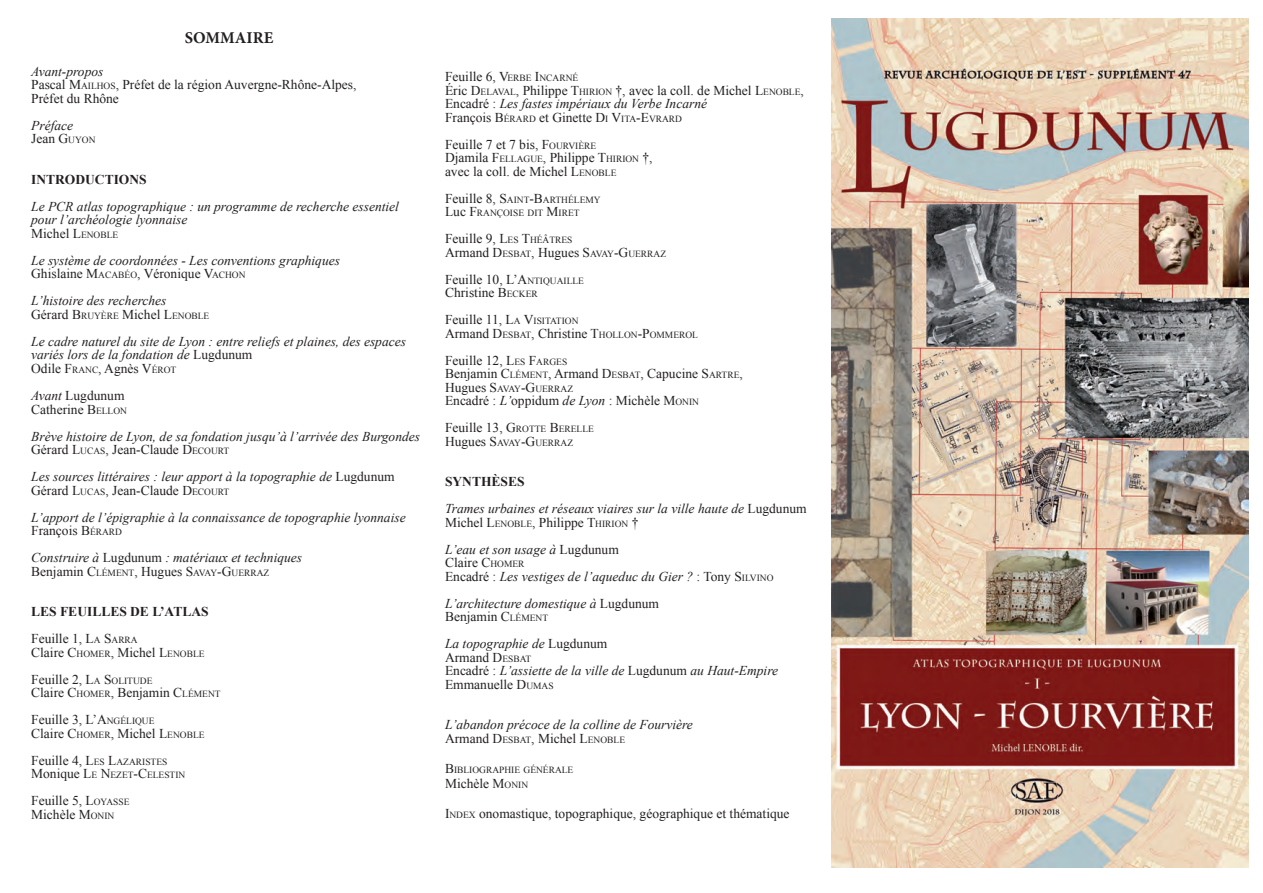
<style>
.page{position:relative;width:1263px;height:893px;background:#fff}
.page>*{position:absolute;margin:0;border:0;box-sizing:border-box;transform-origin:0 0}
.t1{font:700 16.5px "Minion Pro";color:#231f20}
.t2{font:italic 13.5px/13.5px "Times New Roman";color:#231f20}
.t3{font:13.5px/13.5px "Times New Roman";color:#231f20}
.t4{font:700 13.5px/27px "Times New Roman";color:#231f20}
.t5{font:9.45px/13.5px "Times New Roman";color:#231f20}
.s1{font-style:italic}
.s2{font-size:9.45px}
.s3{font-style:normal}
.s4{font-style:normal;font-size:9.45px}
.s5{font-weight:400}
.s6{font-weight:400;font-size:9.45px}
.s7{font-style:inherit}
.s8{font-size:13.5px}
.s9{font-weight:700;font-style:normal}
</style>
<div class="page">
<img style="left:832px;top:18px;width:416px;height:849px">
<p class="t1" style="left:185px;top:26px;width:90px">SOMMAIRE</p>
<p class="t3" style="left:31px;top:64px;width:327px"><span class="s1">Avant-propos<br></span>Pascal M<span class="s2">AILHOS</span>, Préfet de la région Auvergne-Rhône-Alpes,<br>Préfet du Rhône</p>
<p class="t2" style="left:31px;top:118px;width:66px">Préface<br><span class="s3">Jean G</span><span class="s4">UYON</span></p>
<p class="t4" style="left:31px;top:166px;width:117px">INTRODUCTIONS</p>
<p class="t2" style="left:31px;top:199px;width:369px">Le PCR atlas topographique : un programme de recherche essentiel pour l’archéologie lyonnaise<br><span class="s3">Michel L</span><span class="s4">ENOBLE</span></p>
<p class="t2" style="left:31px;top:253px;width:310px">Le système de coordonnées - Les conventions graphiques<br><span class="s3">Ghislaine M</span><span class="s4">ACABÉO</span><span class="s3">, Véronique V</span><span class="s4">ACHON</span></p>
<p class="t2" style="left:31px;top:294px;width:180px">L’histoire des recherches<br><span class="s3">Gérard B</span><span class="s4">RUYÈRE</span> <span class="s3">Michel L</span><span class="s4">ENOBLE</span></p>
<p class="t2" style="left:31px;top:334px;width:376px">Le cadre naturel du site de Lyon : entre reliefs et plaines, des espaces variés lors de la fondation de <span class="s3">Lugdunum<br>Odile F</span><span class="s4">RANC</span><span class="s3">, Agnès V</span><span class="s4">ÉROT</span></p>
<p class="t3" style="left:31px;top:388px;width:97px"><span class="s1">Avant</span> Lugdunum<br>Catherine B<span class="s2">ELLON</span></p>
<p class="t2" style="left:31px;top:429px;width:390px">Brève histoire de Lyon, de sa fondation jusqu’à l’arrivée des Burgondes<br><span class="s3">Gérard L</span><span class="s4">UCAS</span><span class="s3">, Jean-Claude D</span><span class="s4">ECOURT</span></p>
<p class="t2" style="left:31px;top:469px;width:365px">Les sources littéraires : leur apport à la topographie de <span class="s3">Lugdunum<br>Gérard L</span><span class="s4">UCAS</span><span class="s3">, Jean-Claude D</span><span class="s4">ECOURT</span></p>
<p class="t2" style="left:31px;top:510px;width:376px">L’apport de l’épigraphie à la connaissance de topographie lyonnaise<br><span class="s3">François B</span><span class="s4">ÉRARD</span></p>
<p class="t2" style="left:31px;top:550px;width:272px">Construire à <span class="s3">Lugdunum</span> : matériaux et techniques<br><span class="s3">Benjamin C</span><span class="s4">LÉMENT</span><span class="s3">, Hugues S</span><span class="s4">AVAY</span><span class="s3">-G</span><span class="s4">UERRAZ</span></p>
<p class="t4" style="left:31px;top:598px;width:179px">LES FEUILLES DE L’ATLAS<br><span class="s5">Feuille 1, L</span><span class="s6">A</span> <span class="s5">S</span> <span class="s6">ARRA</span></p>
<p class="t3" style="left:31px;top:638px;width:175px;line-height:27px">Claire C<span class="s2">HOMER</span>, Michel L<span class="s2">ENOBLE<br></span>Feuille 2, L<span class="s2">A</span> <span class="s7">S</span> <span class="s2">OLITUDE</span></p>
<p class="t3" style="left:31px;top:679px;width:191px;line-height:27px">Claire C<span class="s2">HOMER</span>, Benjamin C<span class="s2">LÉMENT<br></span>Feuille 3, L’A<span class="s2">NGÉLIQUE</span></p>
<p class="t3" style="left:31px;top:726px;width:175px">Claire C<span class="s2">HOMER</span>, Michel L<span class="s2">ENOBLE</span></p>
<p class="t5" style="left:31px;top:754px;width:156px"><span class="s8">Feuille 4, L</span>ES <span class="s8">L</span>AZARISTES<br><span class="s8">Monique L</span>E <span class="s8">N</span>EZET<span class="s8">-C</span>ELESTIN</p>
<p class="t3" style="left:31px;top:793px;width:100px">Feuille 5, L<span class="s2">OYASSE<br></span>Michèle M<span class="s2">ONIN</span></p>
<p class="t3" style="left:445px;top:70px;width:360px">Feuille 6, V<span class="s2">ERBE</span> <span class="s7">I</span><span class="s2">NCARNÉ<br></span>Éric D<span class="s2">ELAVAL</span>, Philippe T<span class="s2">HIRION</span> †, avec la coll. de Michel L<span class="s2">ENOBLE</span>, Encadré : <span class="s1">Les fastes impériaux du Verbe Incarné<br></span>François B<span class="s2">ÉRARD</span> et Ginette D<span class="s2">I</span> <span class="s7">V</span><span class="s2">ITA</span><span class="s7">-E</span><span class="s2">VRARD</span></p>
<p class="t3" style="left:445px;top:137px;width:209px">Feuille 7 et 7 bis, <span class="s7">F</span><span class="s2">OURVIÈRE<br></span>Djamila F<span class="s2">ELLAGUE</span>, Philippe T<span class="s2">HIRION</span> †, avec la coll. de Michel L<span class="s2">ENOBLE</span></p>
<p class="t5" style="left:445px;top:192px;width:157px"><span class="s8">Feuille 8, S</span>AINT<span class="s8">-B</span>ARTHÉLEMY<br><span class="s8">Luc F</span>RANÇOISE DIT <span class="s8">M</span>IRET</p>
<p class="t3" style="left:445px;top:232px;width:223px">Feuille 9, L<span class="s2">ES</span> <span class="s7">T</span><span class="s2">HÉÂTRES<br></span>Armand D<span class="s2">ESBAT</span>, Hugues S<span class="s2">AVAY</span><span class="s7">-G</span><span class="s2">UERRAZ</span></p>
<p class="t3" style="left:445px;top:272px;width:141px">Feuille 10, L’A<span class="s2">NTIQUAILLE<br></span>Christine B<span class="s2">ECKER</span></p>
<p class="t3" style="left:445px;top:313px;width:255px">Feuille 11, L<span class="s2">A</span> <span class="s7">V</span><span class="s2">ISITATION<br></span>Armand D<span class="s2">ESBAT</span>, Christine T<span class="s2">HOLLON</span><span class="s7">-P</span><span class="s2">OMMEROL</span></p>
<p class="t3" style="left:445px;top:353px;width:299px">Feuille 12, L<span class="s2">ES</span> <span class="s7">F</span><span class="s2">ARGES<br></span>Benjamin C<span class="s2">LÉMENT</span>, Armand D<span class="s2">ESBAT</span>, Capucine S<span class="s2">ARTRE</span>,</p>
<p class="t5" style="left:445px;top:381px;width:130px"><span class="s8">Hugues S</span>AVAY<span class="s8">-G</span>UERRAZ</p>
<p class="t3" style="left:445px;top:387px;width:256px;line-height:27px">Encadré : <span class="s1">L’</span>oppidum <span class="s1">de Lyon</span> : Michèle M<span class="s2">ONIN<br></span>Feuille 13, G<span class="s2">ROTTE</span> <span class="s7">B</span><span class="s2">ERELLE</span></p>
<p class="t5" style="left:445px;top:435px;width:130px"><span class="s8">Hugues S</span>AVAY<span class="s8">-G</span>UERRAZ</p>
<p class="t2" style="left:445px;top:468px;width:363px;line-height:27px"><span class="s9">SYNTHÈSES<br></span>Trames urbaines et réseaux viaires sur la ville haute de <span class="s3">Lugdunum</span></p>
<p class="t3" style="left:445px;top:508px;width:195px;line-height:27px">Michel L<span class="s2">ENOBLE</span>, Philippe T<span class="s2">HIRION</span> †<br><span class="s1">L’eau et son usage à</span> Lugdunum</p>
<p class="t2" style="left:445px;top:555px;width:330px"><span class="s3">Claire C</span><span class="s4">HOMER<br></span><span class="s3">Encadré :</span> Les vestiges de l’aqueduc du Gier ? <span class="s3">: Tony S</span><span class="s4">ILVINO</span></p>
<p class="t2" style="left:445px;top:596px;width:216px">L’architecture domestique à <span class="s3">Lugdunum<br>Benjamin C</span><span class="s4">LÉMENT</span></p>
<p class="t2" style="left:445px;top:636px;width:335px">La topographie de <span class="s3">Lugdunum<br>Armand D</span><span class="s4">ESBAT<br></span><span class="s3">Encadré :</span> L’assiette de la ville de <span class="s3">Lugdunum</span> au Haut-Empire<br><span class="s3">Emmanuelle D</span><span class="s4">UMAS</span></p>
<p class="t2" style="left:445px;top:717px;width:249px">L’abandon précoce de la colline de Fourvière<br><span class="s3">Armand D</span><span class="s4">ESBAT</span><span class="s3">, Michel L</span><span class="s4">ENOBLE</span></p>
<p class="t5" style="left:445px;top:762px;width:130px"><span class="s8">B</span>IBLIOGRAPHIE GÉNÉRALE</p>
<p class="t3" style="left:445px;top:776px;width:85px">Michèle M<span class="s2">ONIN</span></p>
<p class="t3" style="left:445px;top:806px;width:346px">I<span class="s2">NDEX</span> onomastique, topographique, géographique et thématique</p>
</div>
